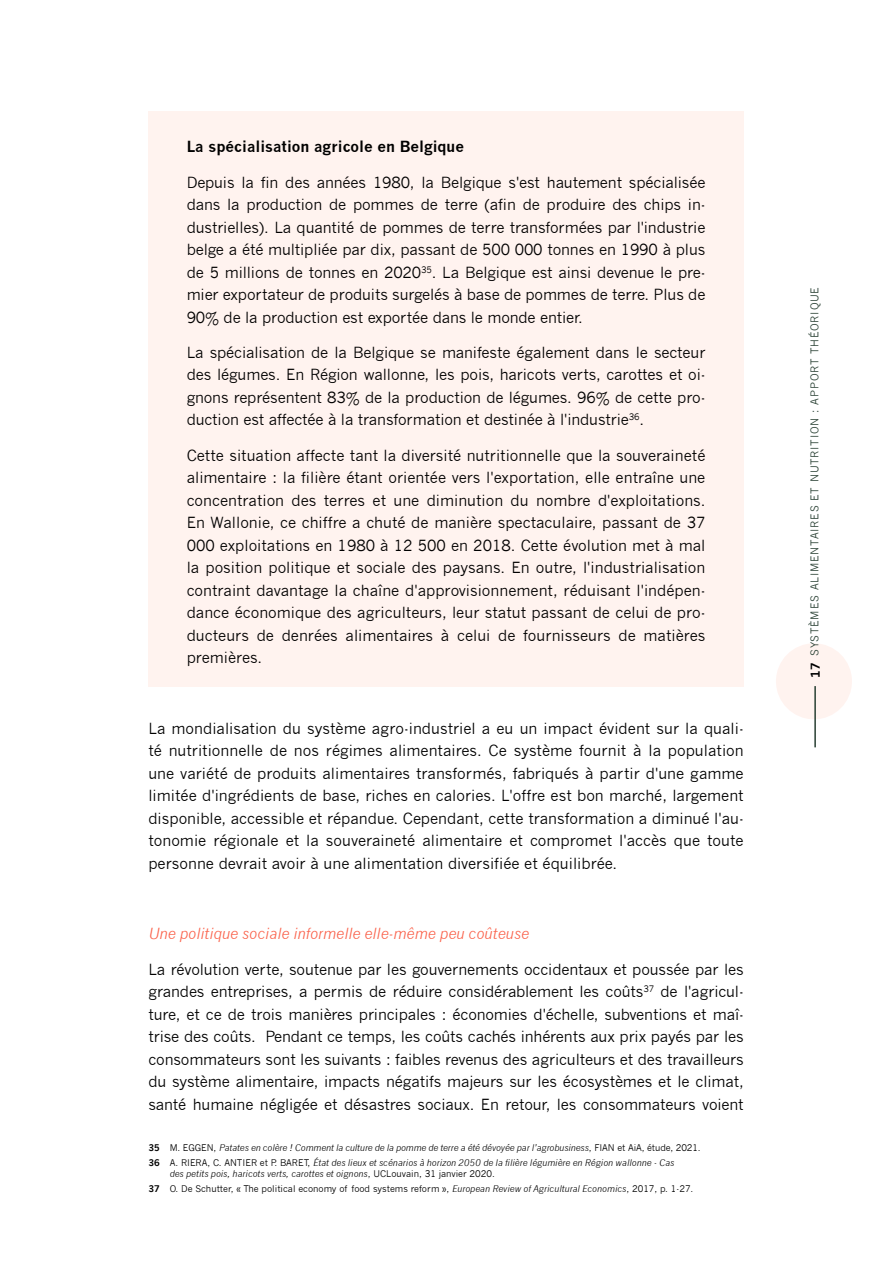
<style>
.page{position:relative;width:893px;height:1263px;background:#fff}
.page>*{position:absolute;margin:0;border:0;box-sizing:border-box;transform-origin:0 0}
.t1{font:15px/22.5px "News Gothic";letter-spacing:-.01em;color:#000;text-align:justify}
.t2{font:italic 15px "News Gothic";color:#fa614a}
.t3{font:700 15px "News Gothic";color:#000}
.t4{font:700 12px "News Gothic";color:#000}
.t5{font:10.5px "News Gothic";letter-spacing:.075em;color:#294033}
.t6{font:italic 9px/15px "News Gothic";color:#000}
.t7{font:9px/15px "News Gothic";color:#000}
.s1{font-weight:700;font-style:normal}
.s2{font-style:normal}
.s3{font-style:italic}
.s4{font-weight:700}
</style>
<div class="page">
<div style="left:776px;top:643px;width:76px;height:76px;background:#fff3ef;border-radius:50%"></div>
<hr style="left:814px;top:686px;width:2px;height:61px;background:#294033">
<div style="left:148px;top:112px;width:596px;height:575px;background:#fff3ef"></div>
<p class="t3" style="left:187px;top:138px;width:279px">La spécialisation agricole en Belgique</p>
<p class="t1" style="left:187px;top:171px;width:520px">Depuis la fin des années 1980, la Belgique s'est hautement spécialisée dans la production de pommes de terre (afin de produire des chips in&shy;dustrielles). La quantité de pommes de terre transformées par l'industrie belge a été multipliée par dix, passant de 500 000 tonnes en 1990 à plus de 5 millions de tonnes en 2020<sup>35</sup>. La Belgique est ainsi devenue le pre&shy;mier exportateur de produits surgelés à base de pommes de terre. Plus de 90% de la production est exportée dans le monde entier.</p>
<p class="t1" style="left:187px;top:341px;width:520px">La spécialisation de la Belgique se manifeste également dans le secteur des légumes. En Région wallonne, les pois, haricots verts, carottes et oi&shy;gnons représentent 83% de la production de légumes. 96% de cette pro&shy;duction est affectée à la transformation et destinée à l'industrie<sup>36</sup>.</p>
<p class="t1" style="left:187px;top:444px;width:520px">Cette situation affecte tant la diversité nutritionnelle que la souveraineté alimentaire : la filière étant orientée vers l'exportation, elle entraîne une concentration des terres et une diminution du nombre d'exploitations.<br>En Wallonie, ce chiffre a chuté de manière spectaculaire, passant de 37<br>000 exploitations en 1980 à 12 500 en 2018. Cette évolution met à mal la position politique et sociale des paysans. En outre, l'industrialisation contraint davantage la chaîne d'approvisionnement, réduisant l'indépen&shy;dance économique des agriculteurs, leur statut passant de celui de pro&shy;ducteurs de denrées alimentaires à celui de fournisseurs de matières premières.</p>
<p class="t1" style="left:148px;top:717px;width:597px">La mondialisation du système agro-industriel a eu un impact évident sur la quali&shy;té nutritionnelle de nos régimes alimentaires. Ce système fournit à la population une variété de produits alimentaires transformés, fabriqués à partir d'une gamme limitée d'ingrédients de base, riches en calories. L'offre est bon marché, largement disponible, accessible et répandue. Cependant, cette transformation a diminué l'au&shy;tonomie régionale et la souveraineté alimentaire et compromet l'accès que toute personne devrait avoir à une alimentation diversifiée et équilibrée.</p>
<p class="t2" style="left:148px;top:925px;width:382px">Une politique sociale informelle elle-même peu coûteuse</p>
<p class="t1" style="left:148px;top:958px;width:597px">La révolution verte, soutenue par les gouvernements occidentaux et poussée par les grandes entreprises, a permis de réduire considérablement les coûts<sup>37</sup> de l'agricul&shy;ture, et ce de trois manières principales : économies d'échelle, subventions et maî&shy;trise des coûts. Pendant ce temps, les coûts cachés inhérents aux prix payés par les consommateurs sont les suivants : faibles revenus des agriculteurs et des travailleurs du système alimentaire, impacts négatifs majeurs sur les écosystèmes et le climat, santé humaine négligée et désastres sociaux. En retour, les consommateurs voient</p>
<p class="t6" style="left:148px;top:1140px;width:554px"><span class="s1">35</span> <span class="s2">M. EGGEN,</span> Patates en colère ! Comment la culture de la pomme de terre a été dévoyée par l’agrobusiness<span class="s2">, FIAN et AiA, étude, 2021.<br></span><span class="s1">36</span> <span class="s2">A. RIERA, C. ANTIER et P. BARET,</span> État des lieux et scénarios à horizon 2050 de la filière légumière en Région wallonne - Cas</p>
<p class="t7" style="left:148px;top:1166px;width:546px;text-indent:21px"><span class="s3">des petits pois, haricots verts, carottes et oignons</span>, UCLouvain, 31 janvier 2020.<br><span class="s4">37</span> O. De Schutter, « The political economy of food systems reform », <span class="s3">European Review of Agricultural Economics</span>, 2017, p. 1-27.</p>
<p class="t5" style="left:809px;top:656px;width:370px;rotate:-90deg">SYSTÈMES ALIMENTAIRES ET NUTRITION : APPORT THÉORIQUE</p>
<p class="t4" style="left:808px;top:678px;width:17px;rotate:-90deg">17</p>
</div>
